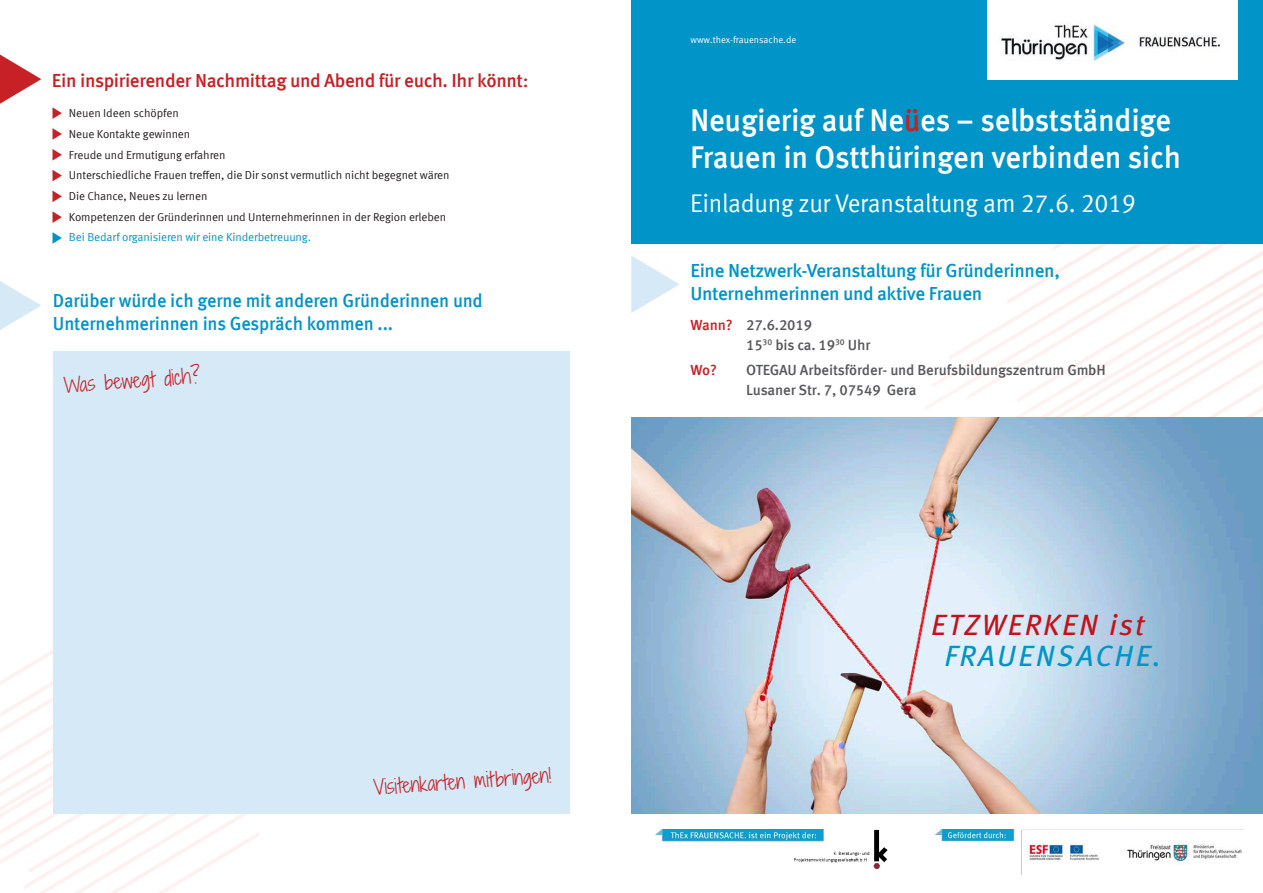
<style>
.page{position:relative;width:1263px;height:893px;background:#fff}
.page>*{position:absolute;margin:0;border:0;box-sizing:border-box;transform-origin:0 0}
.t1{font:500 31.5px/37.8px "Meta Offc";letter-spacing:-.01em;color:#fff;scale:.96 1}
.t2{font:italic 29.4px "Meta Pro";letter-spacing:.075em;color:#c4121a}
.t3{font:italic 29.4px "Meta Pro";letter-spacing:.085em;color:#0094c8}
.t4{font:25.5px "Meta Offc Norm";letter-spacing:-.01em;color:#fff;scale:.96 1}
.t5{font:19.5px "Shadows Into Light Two";color:#c72025;scale:.96 1}
.t6{font:500 18.9px/22.6px "Meta Offc";letter-spacing:-.02em;color:#0094c8;scale:.96 1}
.t7{font:500 18.9px/23.1px "Meta Offc";letter-spacing:-.02em;color:#0094c8}
.t8{font:500 18.9px "Meta Offc";letter-spacing:-.02em;color:#c72025}
.t9{font:500 14.7px/20px "Meta Offc";letter-spacing:-.01em;color:#57585a}
.t10{font:500 14.7px "Meta Offc";letter-spacing:-.02em;color:#c72025}
.t11{font:11.55px "Meta Offc Norm";letter-spacing:-.01em;color:#231f20}
.t12{font:11.55px "Meta Offc Norm";letter-spacing:-.01em;color:#0094c8}
.t13{font:9.45px "Meta Offc Norm";color:#fff}
.s1{color:#c72025}
</style>
<div class="page">
<svg style="left:0;top:650px;width:329px;height:243px"></svg>
<div style="left:53px;top:351px;width:516px;height:462px;background:#d6e9f7"></div>
<svg style="left:952px;top:388px;width:143px;height:30px"></svg>
<svg style="left:933px;top:361px;width:162px;height:27px"></svg>
<svg style="left:949px;top:304px;width:146px;height:57px"></svg>
<svg style="left:1007px;top:251px;width:256px;height:53px"></svg>
<svg style="left:1095px;top:267px;width:168px;height:151px"></svg>
<svg style="left:1053px;top:244px;width:173px;height:7px"></svg>
<img style="left:631px;top:418px;width:632px;height:395px">
<div style="left:631px;top:0;width:632px;height:244px;background:#0094c8"></div>
<div style="left:986px;top:0;width:251px;height:79px;background:#fff"></div>
<img style="left:656px;top:830px;width:586px;height:45px">
<img style="left:1000px;top:24px;width:220px;height:37px">
<svg style="left:631px;top:256px;width:48px;height:57px"></svg>
<svg style="left:0;top:281px;width:41px;height:49px"></svg>
<svg style="left:0;top:55px;width:41px;height:49px"></svg>
<svg style="left:53px;top:107px;width:9px;height:12px"></svg>
<svg style="left:53px;top:128px;width:9px;height:12px"></svg>
<svg style="left:53px;top:149px;width:9px;height:12px"></svg>
<svg style="left:53px;top:170px;width:9px;height:11px"></svg>
<svg style="left:53px;top:191px;width:9px;height:11px"></svg>
<svg style="left:53px;top:211px;width:9px;height:12px"></svg>
<svg style="left:53px;top:232px;width:9px;height:12px"></svg>
<p class="t8" style="left:52px;top:69px;width:478px">Ein inspirierender Nachmittag und Abend für euch. Ihr könnt:</p>
<p class="t11" style="left:69px;top:107px;width:111px">Neuen Ideen schöpfen</p>
<p class="t11" style="left:69px;top:127px;width:123px">Neue Kontakte gewinnen</p>
<p class="t11" style="left:69px;top:148px;width:158px">Freude und Ermutigung erfahren</p>
<p class="t11" style="left:69px;top:169px;width:382px">Unterschiedliche Frauen treffen, die Dir sonst vermutlich nicht begegnet wären</p>
<p class="t11" style="left:69px;top:189px;width:140px">Die Chance, Neues zu lernen</p>
<p class="t11" style="left:69px;top:210px;width:379px">Kompetenzen der Gründerinnen und Unternehmerinnen in der Region erleben</p>
<p class="t12" style="left:69px;top:231px;width:243px">Bei Bedarf organisieren wir eine Kinderbetreuung.</p>
<p class="t6" style="left:53px;top:290px;width:449px">Darüber würde ich gerne mit anderen Gründerinnen und<br>Unternehmerinnen ins Gespräch kommen ...</p>
<p class="t5" style="left:63px;top:371px;width:144px;rotate:-4deg">Was bewegt dich?</p>
<p class="t5" style="left:373px;top:773px;width:187px;rotate:-4deg">Visitenkarten mitbringen!</p>
<p class="t13" style="left:690px;top:34px;width:107px">www.thex-frauensache.de</p>
<p class="t1" style="left:690px;top:102px;width:513px">Neugierig auf Ne<span class="s1">ü</span>es – selbstständige<br>Frauen in Ostthüringen verbinden sich</p>
<p class="t4" style="left:690px;top:188px;width:466px">Einladung zur Veranstaltung am 27.6. 2019</p>
<p class="t7" style="left:690px;top:259px;width:371px">Eine Netzwerk-Veranstaltung für Gründerinnen,<br>Unternehmerinnen und aktive Frauen</p>
<p class="t10" style="left:690px;top:316px;width:44px">Wann?</p>
<p class="t10" style="left:690px;top:362px;width:28px">Wo?</p>
<p class="t9" style="left:746px;top:315px;width:126px">27.6.2019<br>15<sup>30</sup> bis ca. 19<sup>30</sup> Uhr</p>
<p class="t9" style="left:746px;top:361px;width:361px">OTEGAU Arbeitsförder- und Berufsbildungszentrum GmbH<br>Lusaner Str. 7, 07549 Gera</p>
<p class="t2" style="left:931px;top:602px;width:214px">ETZWERKEN ist</p>
<p class="t3" style="left:944px;top:633px;width:219px">FRAUENSACHE.</p>
</div>
